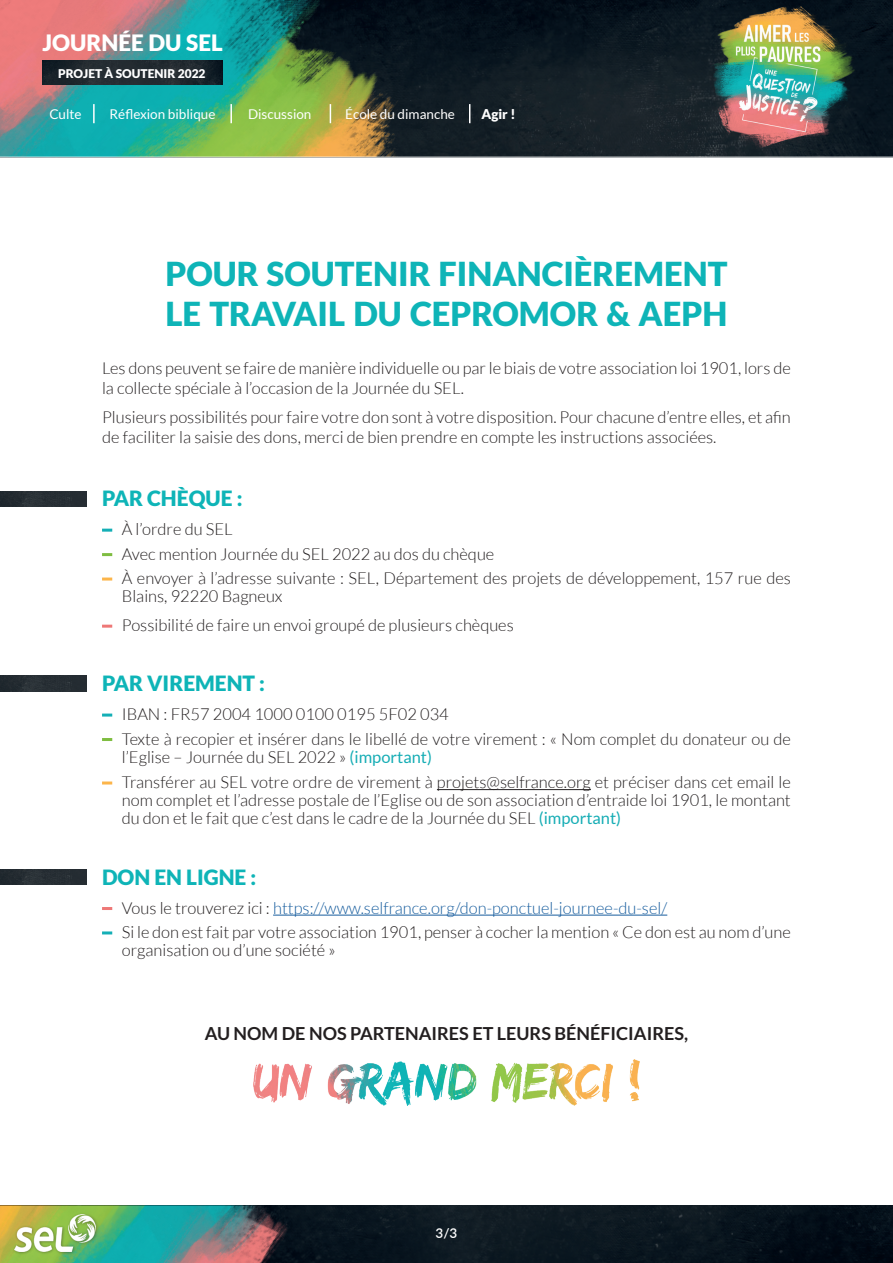
<style>
.page{position:relative;width:893px;height:1263px;background:#fff}
.page>*{position:absolute;margin:0;border:0;box-sizing:border-box;transform-origin:0 0}
.t1{font:900 33px/39.6px "Lato";color:#0eb4b7}
.t2{font:900 22.5px "Lato";color:#fff}
.t3{font:900 21px "Lato";color:#0eb4b7}
.t4{font:700 18px "Lato";color:#231f20}
.t5{font:300 16.5px/18px "Lato";color:#231f20}
.t6{font:300 16.5px "Lato";color:#175d9e}
.t7{font:13.5px "Lato";color:#fff}
.t8{font:600 13.5px "Lato";color:#fff}
.t9{font:900 13.5px "Lato";color:#fff}
.t10{font:900 12px "Lato";color:#fff}
.s1{font-weight:400;color:#16adb5}
.s2{color:#231f20}
</style>
<div class="page">
<img style="left:335px;top:1205px;width:558px;height:58px">
<img style="left:0;top:1205px;width:335px;height:58px">
<div style="left:12px;top:1212px;width:88px;height:43px;background:#231f20;opacity:.5"></div>
<img style="left:14px;top:1214px;width:82px;height:37px">
<svg style="left:0;top:0;width:893px;height:157px;background:#38544a"></svg>
<svg style="left:93px;top:104px;width:2px;height:19px"></svg>
<svg style="left:230px;top:104px;width:2px;height:19px"></svg>
<svg style="left:330px;top:104px;width:1px;height:19px"></svg>
<svg style="left:469px;top:104px;width:1px;height:19px"></svg>
<img style="left:711px;top:6px;width:144px;height:150px">
<img style="left:43px;top:61px;width:180px;height:24px">
<hr style="left:273px;top:915px;width:394px;height:1px;background:#175d9e">
<hr style="left:437px;top:789px;width:154px;height:1px;background:#231f20">
<svg style="left:102px;top:529px;width:10px;height:3px"></svg>
<svg style="left:102px;top:713px;width:10px;height:3px"></svg>
<svg style="left:102px;top:931px;width:10px;height:3px"></svg>
<svg style="left:102px;top:553px;width:10px;height:3px"></svg>
<svg style="left:102px;top:738px;width:10px;height:3px"></svg>
<svg style="left:102px;top:577px;width:10px;height:3px"></svg>
<svg style="left:102px;top:781px;width:10px;height:3px"></svg>
<svg style="left:102px;top:625px;width:10px;height:3px"></svg>
<svg style="left:102px;top:907px;width:10px;height:3px"></svg>
<img style="left:253px;top:1060px;width:387px;height:45px">
<img style="left:0;top:491px;width:87px;height:15px">
<img style="left:0;top:676px;width:87px;height:15px">
<img style="left:0;top:869px;width:87px;height:16px">
<h2 class="t2" style="left:43px;top:30px;width:182px">JOURNÉE DU SEL</h2>
<p class="t10" style="left:58px;top:66px;width:149px">PROJET À SOUTENIR 2022</p>
<p class="t7" style="left:49px;top:107px;width:34px">Culte</p>
<p class="t7" style="left:110px;top:107px;width:107px">Réflexion biblique</p>
<p class="t7" style="left:248px;top:107px;width:65px">Discussion</p>
<p class="t7" style="left:345px;top:107px;width:111px">École du dimanche</p>
<p class="t9" style="left:481px;top:106px;width:36px">Agir !</p>
<h1 class="t1" style="left:165px;top:253px;width:564px">POUR SOUTENIR FINANCIÈREMENT<br>LE TRAVAIL DU CEPROMOR &amp; AEPH</h1>
<p class="t5" style="left:102px;top:358px;width:690px;line-height:19.8px">Les dons peuvent se faire de manière individuelle ou par le biais de votre association loi 1901, lors de la collecte spéciale à l’occasion de la Journée du SEL.</p>
<p class="t5" style="left:102px;top:407px;width:690px;line-height:19.8px">Plusieurs possibilités pour faire votre don sont à votre disposition. Pour chacune d’entre elles, et afin de faciliter la saisie des dons, merci de bien prendre en compte les instructions associées.</p>
<p class="t3" style="left:102px;top:486px;width:142px">PAR CHÈQUE :</p>
<p class="t5" style="left:122px;top:520px;width:112px">À l’ordre du SEL</p>
<p class="t5" style="left:122px;top:545px;width:374px">Avec mention Journée du SEL 2022 au dos du chèque</p>
<p class="t5" style="left:122px;top:569px;width:670px">À envoyer à l’adresse suivante : SEL, Département des projets de développement, 157 rue des<br>Blains, 92220 Bagneux</p>
<p class="t5" style="left:122px;top:616px;width:393px">Possibilité de faire un envoi groupé de plusieurs chèques</p>
<p class="t3" style="left:102px;top:671px;width:165px">PAR VIREMENT :</p>
<p class="t5" style="left:122px;top:705px;width:328px">IBAN : FR57 2004 1000 0100 0195 5F02 034</p>
<p class="t5" style="left:122px;top:730px;width:671px">Texte à recopier et insérer dans le libellé de votre virement : « Nom complet du donateur ou de l’Eglise – Journée du SEL 2022 » <span class="s1">(important)</span></p>
<p class="t5" style="left:122px;top:773px;width:670px;text-align:justify">Transférer au SEL votre ordre de virement à projets@selfrance.org et préciser dans cet email le nom complet et l’adresse postale de l’Eglise ou de son association d’entraide loi 1901, le montant du don et le fait que c’est dans le cadre de la Journée du SEL <span class="s1">(important)</span></p>
<p class="t3" style="left:102px;top:865px;width:156px">DON EN LIGNE :</p>
<p class="t6" style="left:122px;top:899px;width:547px"><span class="s2">Vous le trouverez ici :</span> https://www.selfrance.org/don-ponctuel-journee-du-sel/</p>
<p class="t5" style="left:122px;top:923px;width:671px">Si le don est fait par votre association 1901, penser à cocher la mention « Ce don est au nom d’une organisation ou d’une société »</p>
<p class="t4" style="left:205px;top:1023px;width:485px">AU NOM DE NOS PARTENAIRES ET LEURS BÉNÉFICIAIRES,</p>
<p class="t8" style="left:436px;top:1218px;width:23px">1/5</p>
<p class="t8" style="left:436px;top:1223px;width:23px">3/3</p>
</div>
